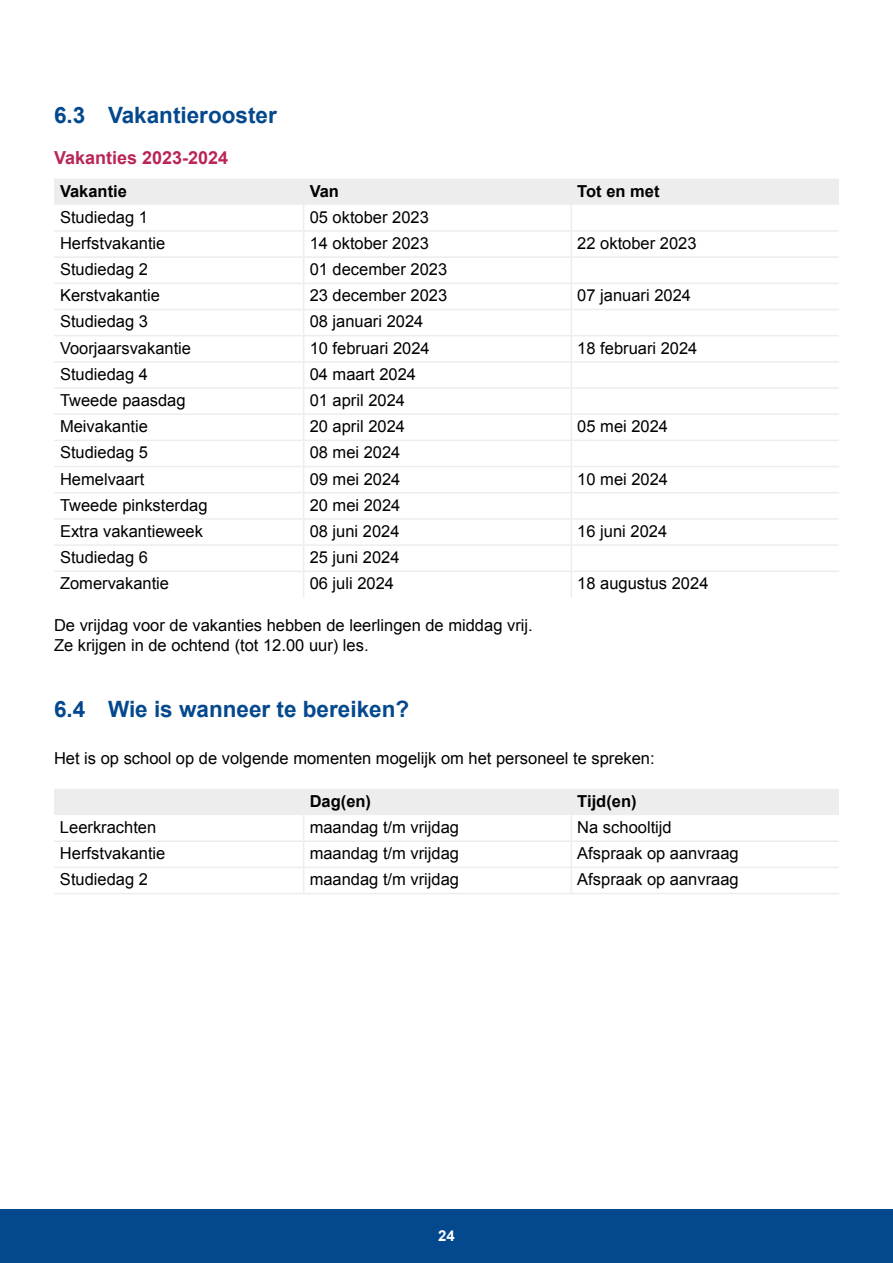
<style>
.page{position:relative;width:893px;height:1263px;background:#fff}
.page>*{position:absolute;margin:0;border:0;box-sizing:border-box;transform-origin:0 0}
.t1{font:700 22.5px "Arial";color:#04488d}
.t2{font:700 18px "Arial";color:#b92656}
.t3{font:16.5px/19.8px "Arial";color:#000}
.t4{font:700 16.5px "Arial";color:#000}
.t5{font:700 15px "Arial";color:#fff}
</style>
<div class="page">
<div style="left:0;top:1209px;width:893px;height:54px;background:#04488d"></div>
<svg style="left:54px;top:179px;width:785px;height:418px"></svg>
<svg style="left:54px;top:789px;width:785px;height:104px"></svg>
<hr style="left:54px;top:893px;width:250px;height:1px;background:#ededed">
<hr style="left:304px;top:893px;width:267px;height:1px;background:#ededed">
<hr style="left:571px;top:893px;width:268px;height:1px;background:#ededed">
<h1 class="t1" style="left:54px;top:100px;width:224px">6.3 Vakantierooster</h1>
<p class="t2" style="left:54px;top:146px;width:176px">Vakanties 2023-2024</p>
<p class="t4" style="left:60px;top:180px;width:68px">Vakantie</p>
<p class="t4" style="left:310px;top:180px;width:31px">Van</p>
<p class="t4" style="left:577px;top:180px;width:84px">Tot en met</p>
<p class="t3" style="left:60px;top:207px;width:90px">Studiedag 1</p>
<p class="t3" style="left:310px;top:207px;width:121px">05 oktober 2023</p>
<p class="t3" style="left:60px;top:233px;width:107px">Herfstvakantie</p>
<p class="t3" style="left:310px;top:233px;width:121px">14 oktober 2023</p>
<p class="t3" style="left:577px;top:233px;width:121px">22 oktober 2023</p>
<p class="t3" style="left:60px;top:260px;width:90px">Studiedag 2</p>
<p class="t3" style="left:310px;top:260px;width:139px">01 december 2023</p>
<p class="t3" style="left:60px;top:286px;width:101px">Kerstvakantie</p>
<p class="t3" style="left:310px;top:286px;width:139px">23 december 2023</p>
<p class="t3" style="left:577px;top:286px;width:115px">07 januari 2024</p>
<p class="t3" style="left:60px;top:312px;width:90px">Studiedag 3</p>
<p class="t3" style="left:310px;top:312px;width:115px">08 januari 2024</p>
<p class="t3" style="left:60px;top:338px;width:133px">Voorjaarsvakantie</p>
<p class="t3" style="left:310px;top:338px;width:122px">10 februari 2024</p>
<p class="t3" style="left:577px;top:338px;width:122px">18 februari 2024</p>
<p class="t3" style="left:60px;top:364px;width:90px">Studiedag 4</p>
<p class="t3" style="left:310px;top:364px;width:108px">04 maart 2024</p>
<p class="t3" style="left:60px;top:390px;width:127px">Tweede paasdag</p>
<p class="t3" style="left:310px;top:390px;width:97px">01 april 2024</p>
<p class="t3" style="left:60px;top:417px;width:90px">Meivakantie</p>
<p class="t3" style="left:310px;top:417px;width:97px">20 april 2024</p>
<p class="t3" style="left:577px;top:417px;width:92px">05 mei 2024</p>
<p class="t3" style="left:60px;top:443px;width:90px">Studiedag 5</p>
<p class="t3" style="left:310px;top:443px;width:92px">08 mei 2024</p>
<p class="t3" style="left:60px;top:469px;width:86px">Hemelvaart</p>
<p class="t3" style="left:310px;top:469px;width:92px">09 mei 2024</p>
<p class="t3" style="left:577px;top:469px;width:92px">10 mei 2024</p>
<p class="t3" style="left:60px;top:495px;width:149px">Tweede pinksterdag</p>
<p class="t3" style="left:310px;top:495px;width:92px">20 mei 2024</p>
<p class="t3" style="left:60px;top:521px;width:145px">Extra vakantieweek</p>
<p class="t3" style="left:310px;top:521px;width:91px">08 juni 2024</p>
<p class="t3" style="left:577px;top:521px;width:91px">16 juni 2024</p>
<p class="t3" style="left:60px;top:547px;width:90px">Studiedag 6</p>
<p class="t3" style="left:310px;top:547px;width:91px">25 juni 2024</p>
<p class="t3" style="left:60px;top:574px;width:111px">Zomervakantie</p>
<p class="t3" style="left:310px;top:574px;width:86px">06 juli 2024</p>
<p class="t3" style="left:577px;top:574px;width:133px">18 augustus 2024</p>
<p class="t3" style="left:54px;top:615px;width:480px">De vrijdag voor de vakanties hebben de leerlingen de middag vrij.<br>Ze krijgen in de ochtend (tot 12.00 uur) les.</p>
<h1 class="t1" style="left:54px;top:694px;width:357px">6.4 Wie is wanneer te bereiken?</h1>
<p class="t3" style="left:54px;top:748px;width:602px">Het is op school op de volgende momenten mogelijk om het personeel te spreken:</p>
<p class="t4" style="left:310px;top:790px;width:63px">Dag(en)</p>
<p class="t4" style="left:577px;top:790px;width:61px">Tijd(en)</p>
<p class="t3" style="left:60px;top:817px;width:98px">Leerkrachten</p>
<p class="t3" style="left:310px;top:817px;width:151px">maandag t/m vrijdag</p>
<p class="t3" style="left:577px;top:817px;width:96px">Na schooltijd</p>
<p class="t3" style="left:60px;top:844px;width:107px">Herfstvakantie</p>
<p class="t3" style="left:310px;top:844px;width:151px">maandag t/m vrijdag</p>
<p class="t3" style="left:577px;top:844px;width:163px">Afspraak op aanvraag</p>
<p class="t3" style="left:60px;top:870px;width:90px">Studiedag 2</p>
<p class="t3" style="left:310px;top:870px;width:151px">maandag t/m vrijdag</p>
<p class="t3" style="left:577px;top:870px;width:163px">Afspraak op aanvraag</p>
<p class="t5" style="left:438px;top:1226px;width:18px">24</p>
</div>
